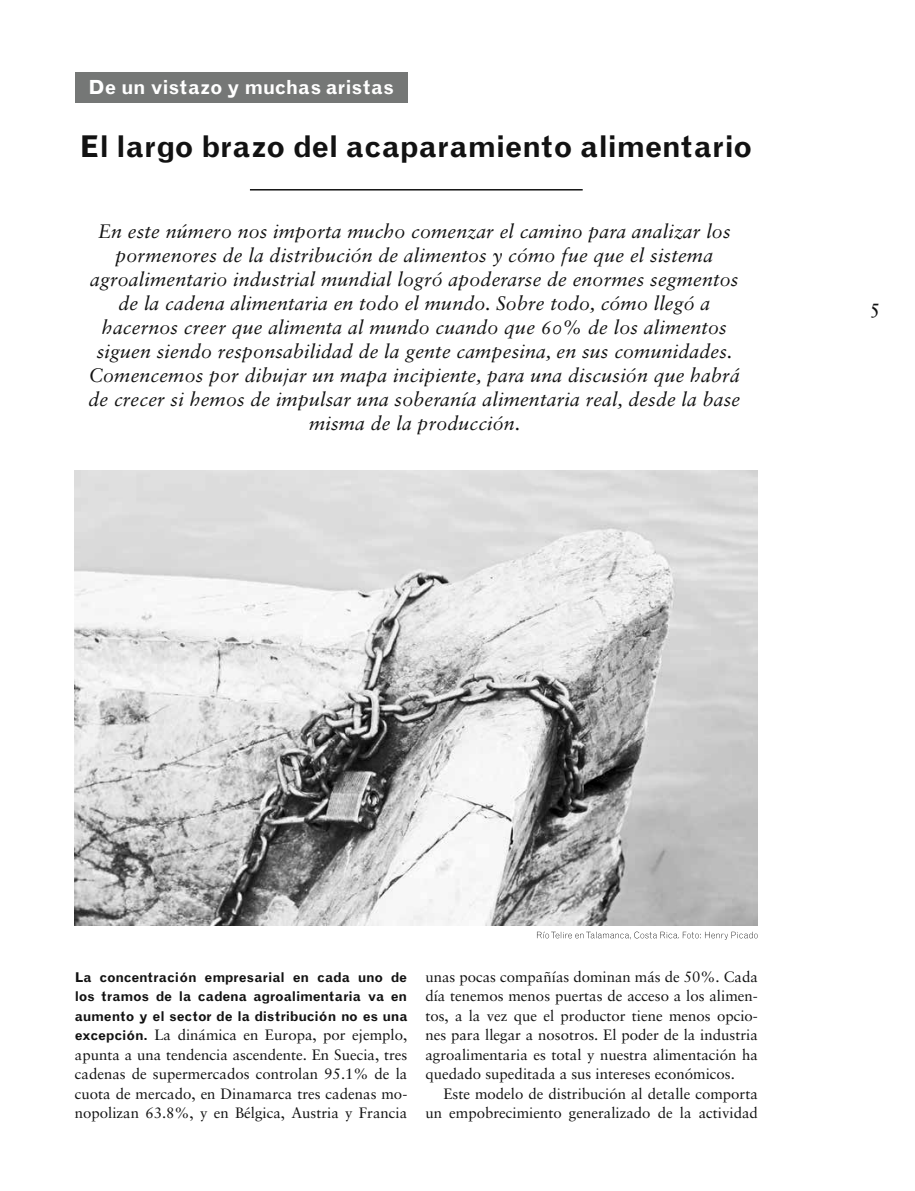
<style>
.page{position:relative;width:915px;height:1191px;background:#fff}
.page>*{position:absolute;margin:0;border:0;box-sizing:border-box;transform-origin:0 0}
.t1{font:700 30px "Grotesque";color:#121212}
.t2{font:21px "Sabon Roman SC";color:#121212}
.t3{font:19.5px/24px "Sabon Italic Os F";letter-spacing:.01em;color:#121212;text-align:center}
.t4{font:700 19.5px "Grotesque";letter-spacing:.005em;color:#fff}
.t5{font:15px/19.5px "Sabon";color:#121212;text-align:justify}
.t6{font:700 13.5px/19.5px "Grotesque";letter-spacing:-.01em;color:#121212;text-align:justify}
.s1{font-family:"Grotesque";font-weight:700;font-size:13.5px}
</style>
<div class="page">
<div style="left:75px;top:72px;width:332px;height:30px;background:#757776"></div>
<hr style="left:250px;top:189px;width:332px;height:1px;background:#121212">
<img style="left:75px;top:470px;width:682px;height:455px">
<svg style="left:537px;top:931px;width:220px;height:9px"></svg>
<h3 class="t4" style="left:88px;top:75px;width:307px">De un vistazo y muchas aristas</h3>
<h1 class="t1" style="left:80px;top:128px;width:674px">El largo brazo del acaparamiento alimentario</h1>
<p class="t3" style="left:88px;top:219px;width:653px">En este número nos importa mucho comenzar el camino para analizar los pormenores de la distribución de alimentos y cómo fue que el sistema agroalimentario industrial mundial logró apoderarse de enormes segmentos de la cadena alimentaria en todo el mundo. Sobre todo, cómo llegó a hacernos creer que alimenta al mundo cuando que 60% de los alimentos siguen siendo responsabilidad de la gente campesina, en sus comunidades.<br>Comencemos por dibujar un mapa incipiente, para una discusión que habrá de crecer si hemos de impulsar una soberanía alimentaria real, desde la base misma de la producción.</p>
<h2 class="t2" style="left:868px;top:293px;width:13px">5</h2>
<p class="t6" style="left:75px;top:967px;width:334px">La concentración empresarial en cada uno de los tramos de la cadena agroalimentaria va en aumento y el sector de la distribución no es una</p>
<p class="t5" style="left:75px;top:1025px;width:334px"><span class="s1">excepción.</span> La dinámica en Europa, por ejemplo, apunta a una tendencia ascendente. En Suecia, tres cadenas de supermercados controlan 95.1% de la cuota de mercado, en Dinamarca tres cadenas mo&shy;nopolizan 63.8%, y en Bélgica, Austria y Francia</p>
<p class="t5" style="left:425px;top:966px;width:334px">unas pocas compañías dominan más de 50%. Cada día tenemos menos puertas de acceso a los alimen&shy;tos, a la vez que el productor tiene menos opcio&shy;nes para llegar a nosotros. El poder de la industria agroalimentaria es total y nuestra alimentación ha quedado supeditada a sus intereses económicos.</p>
<p class="t5" style="left:425px;top:1083px;width:334px;text-align:right">Este modelo de distribución al detalle comporta un empobrecimiento generalizado de la actividad</p>
</div>
